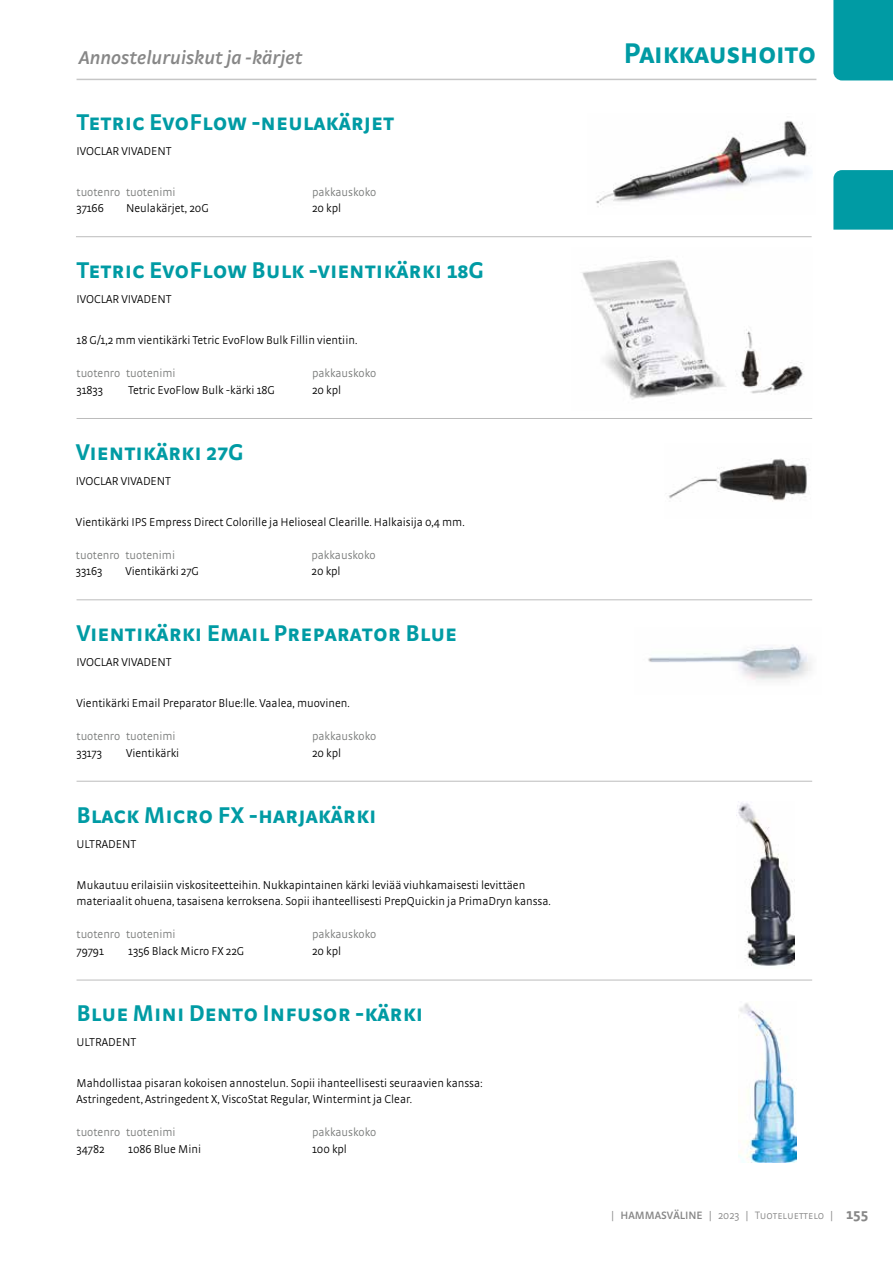
<style>
.page{position:relative;width:893px;height:1263px;background:#fff}
.page>*{position:absolute;margin:0;border:0;box-sizing:border-box;transform-origin:0 0}
.t1{font:700 30px "Strada SC";letter-spacing:-.02em;color:#009ba4}
.t2{font:700 24px "Strada SC";color:#009ba4}
.t3{font:italic 600 19.5px "Strada";color:#878787}
.t4{font:300 12px/16.5px "Strada";color:#000}
.t5{font:300 12px "Strada";color:#757776}
.t6{font:300 11.25px "Strada SC";color:#878787}
.s1{font-family:"Strada"}
.s2{font-family:"Strada";font-weight:600}
.s3{font-family:"Strada";font-weight:700;font-size:15px}
</style>
<div class="page">
<div style="left:833px;top:0;width:60px;height:80px;background:#009ba4"></div>
<div style="left:833px;top:170px;width:60px;height:60px;background:#009ba4"></div>
<hr style="left:77px;top:79px;width:739px;height:1px;background:#c6c6c6">
<img style="left:596px;top:120px;width:213px;height:87px">
<img style="left:582px;top:260px;width:221px;height:140px">
<img style="left:669px;top:458px;width:139px;height:44px">
<img style="left:648px;top:645px;width:163px;height:36px">
<img style="left:738px;top:1003px;width:59px;height:159px">
<img style="left:736px;top:802px;width:58px;height:164px">
<hr style="left:76px;top:236px;width:736px;height:1px;background:#bcbcbc">
<hr style="left:77px;top:418px;width:735px;height:1px;background:#bcbcbc">
<hr style="left:77px;top:599px;width:735px;height:1px;background:#bcbcbc">
<hr style="left:77px;top:781px;width:735px;height:1px;background:#bcbcbc">
<hr style="left:77px;top:980px;width:735px;height:1px;background:#bcbcbc">
<h3 class="t3" style="left:79px;top:46px;width:225px">Annosteluruiskut ja -kärjet</h3>
<h1 class="t1" style="left:623px;top:35px;width:194px">Paikkaushoito</h1>
<h2 class="t2" style="left:77px;top:107px;width:319px">Tetric EvoFlow -neulakärjet</h2>
<p class="t4" style="left:77px;top:142px;width:97px">IVOCLAR VIVADENT</p>
<p class="t5" style="left:77px;top:185px;width:101px">tuotenro tuotenimi</p>
<p class="t5" style="left:312px;top:185px;width:66px">pakkauskoko</p>
<p class="t4" style="left:77px;top:200px;width:29px">37166</p>
<p class="t4" style="left:126px;top:200px;width:84px">Neulakärjet, 20G</p>
<p class="t4" style="left:312px;top:200px;width:31px">20 kpl</p>
<h2 class="t2" style="left:77px;top:256px;width:409px">Tetric EvoFlow Bulk -vientikärki 18G</h2>
<p class="t4" style="left:77px;top:291px;width:97px">IVOCLAR VIVADENT</p>
<p class="t4" style="left:77px;top:332px;width:282px">18 G/1,2 mm vientikärki Tetric EvoFlow Bulk Fillin vientiin.</p>
<p class="t5" style="left:77px;top:367px;width:101px">tuotenro tuotenimi</p>
<p class="t5" style="left:312px;top:367px;width:66px">pakkauskoko</p>
<p class="t4" style="left:77px;top:381px;width:28px">31833</p>
<p class="t4" style="left:128px;top:381px;width:148px">Tetric EvoFlow Bulk -kärki 18G</p>
<p class="t4" style="left:312px;top:381px;width:31px">20 kpl</p>
<h2 class="t2" style="left:76px;top:437px;width:169px">Vientikärki 27G</h2>
<p class="t4" style="left:76px;top:472px;width:97px">IVOCLAR VIVADENT</p>
<p class="t4" style="left:76px;top:513px;width:390px">Vientikärki IPS Empress Direct Colorille ja Helioseal Clearille. Halkaisija 0,4 mm.</p>
<p class="t5" style="left:76px;top:548px;width:101px">tuotenro tuotenimi</p>
<p class="t5" style="left:311px;top:548px;width:66px">pakkauskoko</p>
<p class="t4" style="left:76px;top:563px;width:28px">33163</p>
<p class="t4" style="left:125px;top:563px;width:75px">Vientikärki 27G</p>
<p class="t4" style="left:311px;top:563px;width:31px">20 kpl</p>
<h2 class="t2" style="left:77px;top:619px;width:382px">Vientikärki Email Preparator Blue</h2>
<p class="t4" style="left:77px;top:654px;width:97px">IVOCLAR VIVADENT</p>
<p class="t4" style="left:77px;top:695px;width:275px">Vientikärki Email Preparator Blue:lle. Vaalea, muovinen.</p>
<p class="t5" style="left:77px;top:730px;width:101px">tuotenro tuotenimi</p>
<p class="t5" style="left:312px;top:730px;width:66px">pakkauskoko</p>
<p class="t4" style="left:77px;top:744px;width:27px">33173</p>
<p class="t4" style="left:126px;top:744px;width:55px">Vientikärki</p>
<p class="t4" style="left:312px;top:744px;width:31px">20 kpl</p>
<h2 class="t2" style="left:77px;top:800px;width:302px">Black Micro FX -harjakärki</h2>
<p class="t4" style="left:77px;top:835px;width:61px">ULTRADENT</p>
<p class="t4" style="left:77px;top:876px;width:476px">Mukautuu erilaisiin viskositeetteihin. Nukkapintainen kärki leviää viuhkamaisesti levittäen materiaalit ohuena, tasaisena kerroksena. Sopii ihanteellisesti PrepQuickin ja PrimaDryn kanssa.</p>
<p class="t5" style="left:77px;top:928px;width:101px">tuotenro tuotenimi</p>
<p class="t5" style="left:312px;top:928px;width:66px">pakkauskoko</p>
<p class="t4" style="left:77px;top:942px;width:29px">79791</p>
<p class="t4" style="left:128px;top:942px;width:118px">1356 Black Micro FX 22G</p>
<p class="t4" style="left:312px;top:942px;width:31px">20 kpl</p>
<h2 class="t2" style="left:77px;top:998px;width:348px">Blue Mini Dento Infusor -kärki</h2>
<p class="t4" style="left:77px;top:1033px;width:61px">ULTRADENT</p>
<p class="t4" style="left:77px;top:1074px;width:408px">Mahdollistaa pisaran kokoisen annostelun. Sopii ihanteellisesti seuraavien kanssa:<br>Astringedent, Astringedent X, ViscoStat Regular, Wintermint ja Clear.</p>
<p class="t5" style="left:77px;top:1126px;width:101px">tuotenro tuotenimi</p>
<p class="t5" style="left:312px;top:1126px;width:66px">pakkauskoko</p>
<p class="t4" style="left:77px;top:1140px;width:30px">34782</p>
<p class="t4" style="left:128px;top:1140px;width:74px">1086 Blue Mini</p>
<p class="t4" style="left:312px;top:1140px;width:36px">100 kpl</p>
<p class="t6" style="left:611px;top:1209px;width:258px"><span class="s1">|</span> <span class="s2">HAMMASVÄLINE</span> <span class="s1">| 2023 |</span> Tuoteluettelo <span class="s1">|</span> <span class="s3">155</span></p>
</div>
